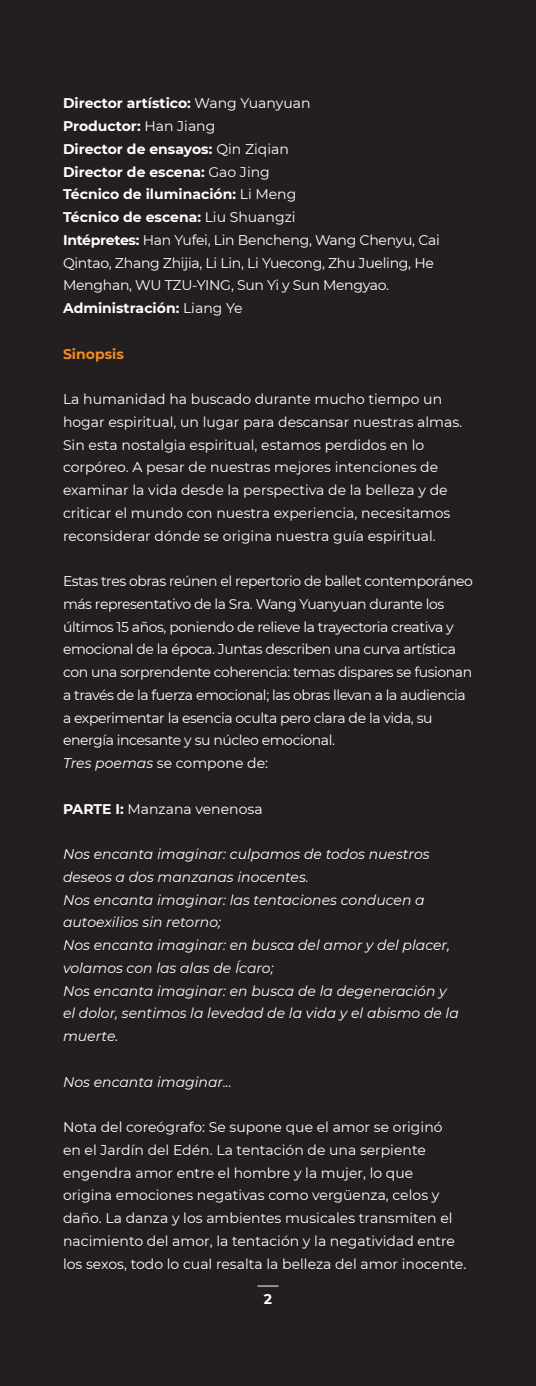
<style>
.page{position:relative;width:536px;height:1386px;background:#231f20}
.page>*{position:absolute;margin:0;border:0;box-sizing:border-box;transform-origin:0 0}
.t1{font:14px/22.8px "Montserrat";letter-spacing:-.005em;color:#fff}
.t2{font:14px/22.8px "Montserrat";letter-spacing:-.03em;color:#fff}
.t3{font:italic 14px/22.8px "Montserrat";color:#fff}
.t4{font:700 14px "Montserrat";color:#f48c1f}
.t5{font:700 14px "Montserrat";color:#fff}
.s1{font-weight:700}
.s2{font-style:italic}
</style>
<div class="page">
<svg style="left:257px;top:1286px;width:21px;height:1px"></svg>
<p class="t1" style="left:63px;top:92px;width:378px"><span class="s1">Director artístico:</span> Wang Yuanyuan<br><span class="s1">Productor:</span> Han Jiang<br><span class="s1">Director de ensayos:</span> Qin Ziqian<br><span class="s1">Director de escena:</span> Gao Jing<br><span class="s1">Técnico de iluminación:</span> Li Meng<br><span class="s1">Técnico de escena:</span> Liu Shuangzi<br><span class="s1">Intépretes:</span> Han Yufei, Lin Bencheng, Wang Chenyu, Cai Qintao, Zhang Zhijia, Li Lin, Li Yuecong, Zhu Jueling, He Menghan, WU TZU-YING, Sun Yi y Sun Mengyao.<br><span class="s1">Administración:</span> Liang Ye</p>
<p class="t4" style="left:63px;top:344px;width:62px">Sinopsis</p>
<p class="t1" style="left:63px;top:387px;width:400px">La humanidad ha buscado durante mucho tiempo un hogar espiritual, un lugar para descansar nuestras almas.<br>Sin esta nostalgia espiritual, estamos perdidos en lo corpóreo. A pesar de nuestras mejores intenciones de examinar la vida desde la perspectiva de la belleza y de criticar el mundo con nuestra experiencia, necesitamos reconsiderar dónde se origina nuestra guía espiritual.</p>
<p class="t2" style="left:63px;top:569px;width:411px">Estas tres obras reúnen el repertorio de ballet contemporáneo más representativo de la Sra. Wang Yuanyuan durante los últimos 15 años, poniendo de relieve la trayectoria creativa y emocional de la época. Juntas describen una curva artística con una sorprendente coherencia: temas dispares se fusionan a través de la fuerza emocional; las obras llevan a la audiencia a experimentar la esencia oculta pero clara de la vida, su energía incesante y su núcleo emocional.<br><span class="s2">Tres poemas</span> se compone de:</p>
<p class="t1" style="left:63px;top:797px;width:201px"><span class="s1">PARTE I:</span> Manzana venenosa</p>
<p class="t3" style="left:63px;top:842px;width:397px">Nos encanta imaginar: culpamos de todos nuestros deseos a dos manzanas inocentes.<br>Nos encanta imaginar: las tentaciones conducen a autoexilios sin retorno;<br>Nos encanta imaginar: en busca del amor y del placer, volamos con las alas de Ícaro;<br>Nos encanta imaginar: en busca de la degeneración y el dolor, sentimos la levedad de la vida y el abismo de la muerte.</p>
<p class="t3" style="left:63px;top:1070px;width:170px">Nos encanta imaginar...</p>
<p class="t1" style="left:63px;top:1115px;width:405px">Nota del coreógrafo: Se supone que el amor se originó<br>en el Jardín del Edén. La tentación de una serpiente engendra amor entre el hombre y la mujer, lo que<br>origina emociones negativas como vergüenza, celos y daño. La danza y los ambientes musicales transmiten el nacimiento del amor, la tentación y la negatividad entre los sexos, todo lo cual resalta la belleza del amor inocente.</p>
<p class="t5" style="left:264px;top:1288px;width:10px">2</p>
</div>
